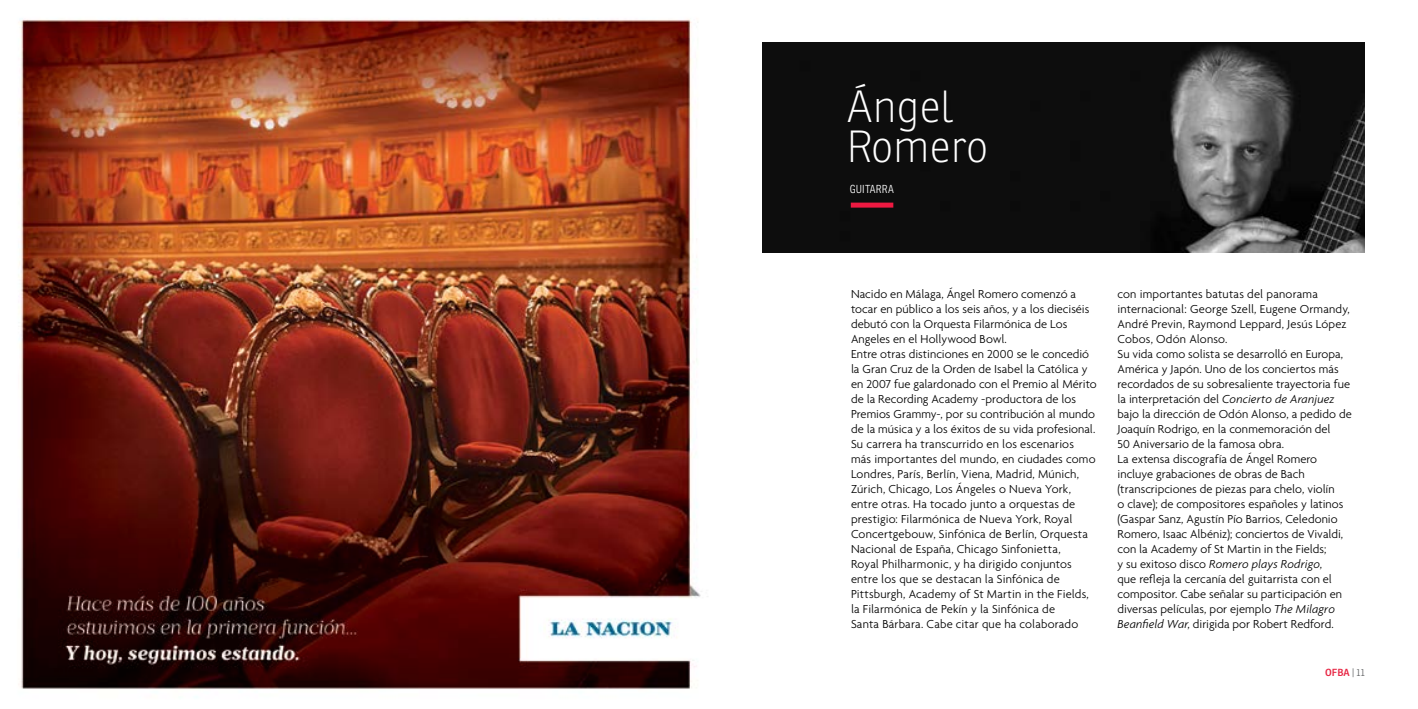
<style>
.page{position:relative;width:1418px;height:709px;background:#fff}
.page>*{position:absolute;margin:0;border:0;box-sizing:border-box;transform-origin:0 0}
.t1{font:100 43.75px/40px "Ronnia";color:#fff}
.t2{font:300 12.5px/15px "Agenda";letter-spacing:.005em;color:#000}
.t3{font:300 11.25px "Ronnia Cond";letter-spacing:.005em;color:#fff}
.t4{font:600 10px "Ronnia";color:#e72543}
.s1{font-style:italic}
.s2{font-weight:300;color:#58595b}
</style>
<div class="page">
<img style="left:762px;top:43px;width:602px;height:210px">
<div style="left:850px;top:203px;width:43px;height:5px;background:#ed1941"></div>
<img style="left:19px;top:19px;width:683px;height:670px">
<h1 class="t1" style="left:846px;top:87px;width:143px">Ángel<br>Romero</h1>
<p class="t3" style="left:850px;top:182px;width:45px">GUITARRA</p>
<p class="t2" style="left:851px;top:286px;width:247px">Nacido en Málaga, Ángel Romero comenzó a tocar en público a los seis años, y a los dieciséis debutó con la Orquesta Filarmónica de Los Angeles en el Hollywood Bowl.<br>Entre otras distinciones en 2000 se le concedió la Gran Cruz de la Orden de Isabel la Católica y en 2007 fue galardonado con el Premio al Mérito de la Recording Academy -productora de los Premios Grammy-, por su contribución al mundo de la música y a los éxitos de su vida profesional.<br>Su carrera ha transcurrido en los escenarios más importantes del mundo, en ciudades como Londres, París, Berlín, Viena, Madrid, Múnich, Zúrich, Chicago, Los Ángeles o Nueva York, entre otras. Ha tocado junto a orquestas de prestigio: Filarmónica de Nueva York, Royal Concertgebouw, Sinfónica de Berlín, Orquesta Nacional de España, Chicago Sinfonietta,<br>Royal Philharmonic, y ha dirigido conjuntos entre los que se destacan la Sinfónica de Pittsburgh, Academy of St Martin in the Fields, la Filarmónica de Pekín y la Sinfónica de<br>Santa Bárbara. Cabe citar que ha colaborado</p>
<p class="t2" style="left:1117px;top:286px;width:236px">con importantes batutas del panorama internacional: George Szell, Eugene Ormandy, André Previn, Raymond Leppard, Jesús López Cobos, Odón Alonso.<br>Su vida como solista se desarrolló en Europa, América y Japón. Uno de los conciertos más recordados de su sobresaliente trayectoria fue la interpretación del <span class="s1">Concierto de Aranjuez </span>bajo la dirección de Odón Alonso, a pedido de Joaquín Rodrigo, en la conmemoración del<br>50 Aniversario de la famosa obra.<br>La extensa discografía de Ángel Romero incluye grabaciones de obras de Bach (transcripciones de piezas para chelo, violín<br>o clave); de compositores españoles y latinos (Gaspar Sanz, Agustín Pío Barrios, Celedonio Romero, Isaac Albéniz); conciertos de Vivaldi, con la Academy of St Martin in the Fields;<br>y su exitoso disco <span class="s1">Romero plays Rodrigo</span>,<br>que refleja la cercanía del guitarrista con el compositor. Cabe señalar su participación en diversas películas, por ejemplo <span class="s1">The Milagro Beanfield War</span>, dirigida por Robert Redford.</p>
<p class="t4" style="left:1325px;top:666px;width:41px">OFBA <span class="s2">| 11</span></p>
</div>
